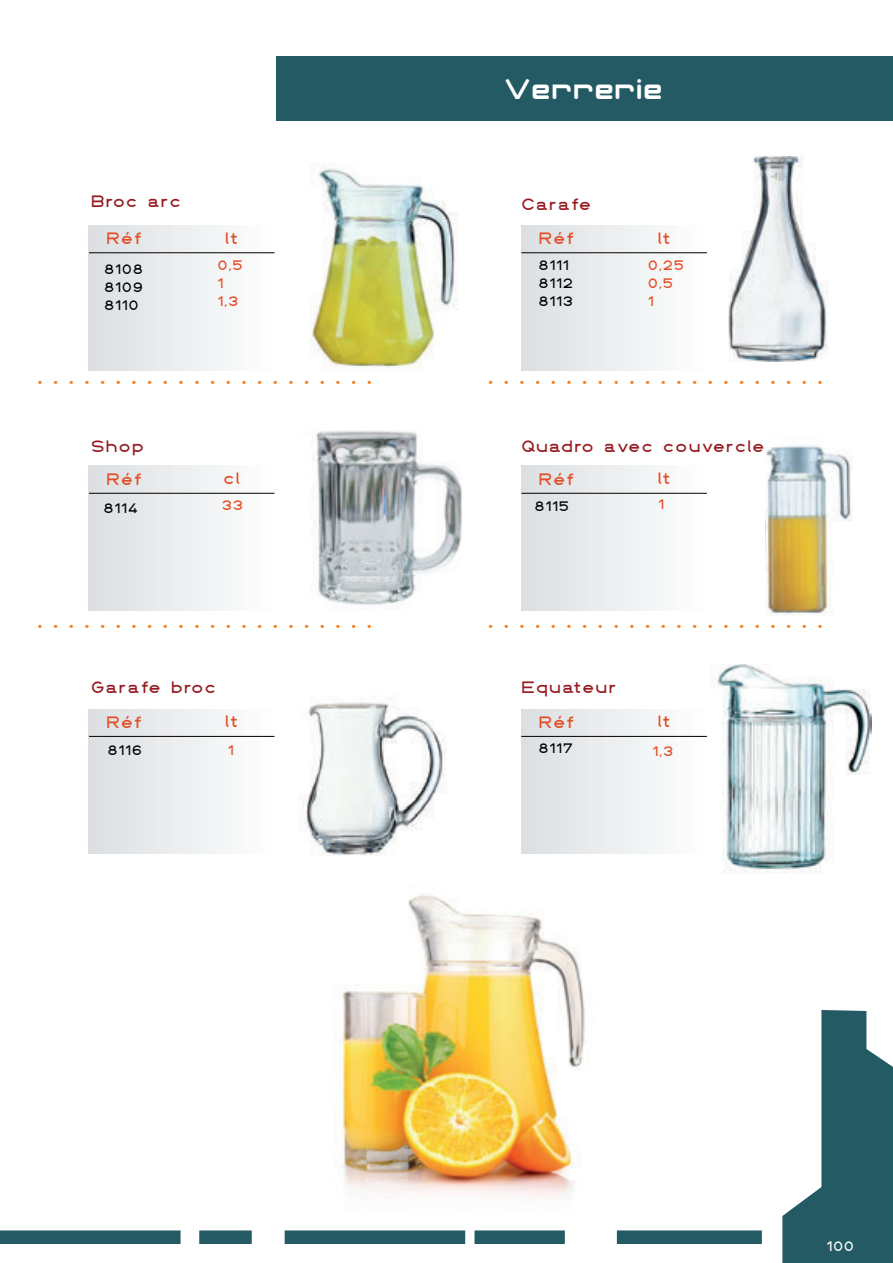
<style>
.page{position:relative;width:893px;height:1263px;background:#fff}
.page>*{position:absolute;margin:0;border:0;box-sizing:border-box;transform-origin:0 0}
.t1{font:300 40.5px "Arista 2.0";color:#f38223}
.t2{font:37.05px "Classic Robot";color:#fff}
.t3{font:18px "DIN1451 fette Breitschrift 1936";color:#961a1f}
.t4{font:18px "DIN1451 fette Breitschrift 1936";color:#e34c25}
.t5{font:15px/18px "DIN1451 fette Breitschrift 1936";color:#000;text-align:justify}
.t6{font:15px/18px "DIN1451 fette Breitschrift 1936";color:#e64b24}
.t7{font:15px "DIN1451 fette Breitschrift 1936";color:#fff}
</style>
<div class="page">
<svg style="left:0;top:1230px;width:761px;height:14px;background:#49777e"></svg>
<svg style="left:782px;top:1010px;width:110px;height:253px"></svg>
<div style="left:276px;top:56px;width:616px;height:65px;background:#235a63"></div>
<img style="left:710px;top:665px;width:161px;height:208px">
<img style="left:706px;top:156px;width:123px;height:206px">
<img style="left:274px;top:163px;width:184px;height:207px">
<img style="left:334px;top:894px;width:251px;height:303px">
<img style="left:274px;top:695px;width:172px;height:161px">
<div style="left:89px;top:225px;width:185px;height:145px;background:linear-gradient(to right,#dcdfe2,#fefefe)"></div>
<hr style="left:89px;top:253px;width:185px;height:1px;background:#000">
<div style="left:521px;top:225px;width:185px;height:145px;background:linear-gradient(to right,#dcdfe2,#fefefe)"></div>
<hr style="left:521px;top:253px;width:186px;height:1px;background:#000">
<div style="left:89px;top:466px;width:185px;height:145px;background:linear-gradient(to right,#dbdee1,#fdfdfd)"></div>
<hr style="left:89px;top:493px;width:185px;height:1px;background:#000">
<div style="left:521px;top:466px;width:185px;height:145px;background:linear-gradient(to right,#dbdee1,#fdfdfd)"></div>
<hr style="left:521px;top:493px;width:186px;height:1px;background:#000">
<div style="left:89px;top:709px;width:185px;height:145px;background:linear-gradient(to right,#dcdfe2,#fdfefe)"></div>
<hr style="left:89px;top:736px;width:185px;height:1px;background:#000">
<div style="left:521px;top:709px;width:185px;height:145px;background:linear-gradient(to right,#dcdfe1,#fdfefe)"></div>
<hr style="left:521px;top:736px;width:186px;height:1px;background:#000">
<img style="left:765px;top:445px;width:87px;height:170px">
<img style="left:313px;top:430px;width:149px;height:175px">
<p class="t2" style="left:505px;top:68px;width:160px">Verrerie</p>
<p class="t3" style="left:90px;top:190px;width:93px">Broc arc</p>
<p class="t3" style="left:521px;top:193px;width:72px">Carafe</p>
<p class="t4" style="left:106px;top:227px;width:38px">Réf</p>
<p class="t4" style="left:225px;top:226px;width:15px">lt</p>
<p class="t4" style="left:538px;top:227px;width:38px">Réf</p>
<p class="t4" style="left:657px;top:226px;width:15px">lt</p>
<p class="t5" style="left:104px;top:260px;width:41px">8108<br>8109<br>8110</p>
<p class="t5" style="left:538px;top:255px;width:37px;text-align:left">8111<br>8112<br>8113</p>
<p class="t6" style="left:217px;top:255px;width:27px">0,5<br>1<br>1,3</p>
<p class="t6" style="left:647px;top:255px;width:38px">0,25<br>0,5<br>1</p>
<p class="t1" style="left:38px;top:343px;width:336px">. . . . . . . . . . . . . . . . . . . . . .</p>
<p class="t1" style="left:488px;top:343px;width:336px">. . . . . . . . . . . . . . . . . . . . . .</p>
<p class="t3" style="left:90px;top:435px;width:55px">Shop</p>
<p class="t3" style="left:520px;top:435px;width:245px">Quadro avec couvercle</p>
<p class="t4" style="left:106px;top:467px;width:38px">Réf</p>
<p class="t4" style="left:223px;top:467px;width:19px">cl</p>
<p class="t4" style="left:538px;top:467px;width:38px">Réf</p>
<p class="t4" style="left:657px;top:467px;width:15px">lt</p>
<p class="t6" style="left:221px;top:496px;width:23px">33</p>
<p class="t6" style="left:657px;top:494px;width:8px">1</p>
<p class="t5" style="left:103px;top:498px;width:37px">8114</p>
<p class="t5" style="left:534px;top:496px;width:37px">8115</p>
<p class="t1" style="left:38px;top:586px;width:336px">. . . . . . . . . . . . . . . . . . . . . .</p>
<p class="t1" style="left:488px;top:586px;width:336px">. . . . . . . . . . . . . . . . . . . . . .</p>
<p class="t3" style="left:90px;top:675px;width:127px">Garafe broc</p>
<p class="t3" style="left:521px;top:675px;width:98px">Equateur</p>
<p class="t4" style="left:106px;top:711px;width:38px">Réf</p>
<p class="t4" style="left:225px;top:710px;width:15px">lt</p>
<p class="t4" style="left:538px;top:711px;width:38px">Réf</p>
<p class="t4" style="left:657px;top:710px;width:15px">lt</p>
<p class="t5" style="left:107px;top:740px;width:37px">8116</p>
<p class="t5" style="left:538px;top:738px;width:37px">8117</p>
<p class="t6" style="left:227px;top:740px;width:8px">1</p>
<p class="t6" style="left:652px;top:742px;width:23px">1,3</p>
<p class="t7" style="left:826px;top:1237px;width:30px">100</p>
</div>
